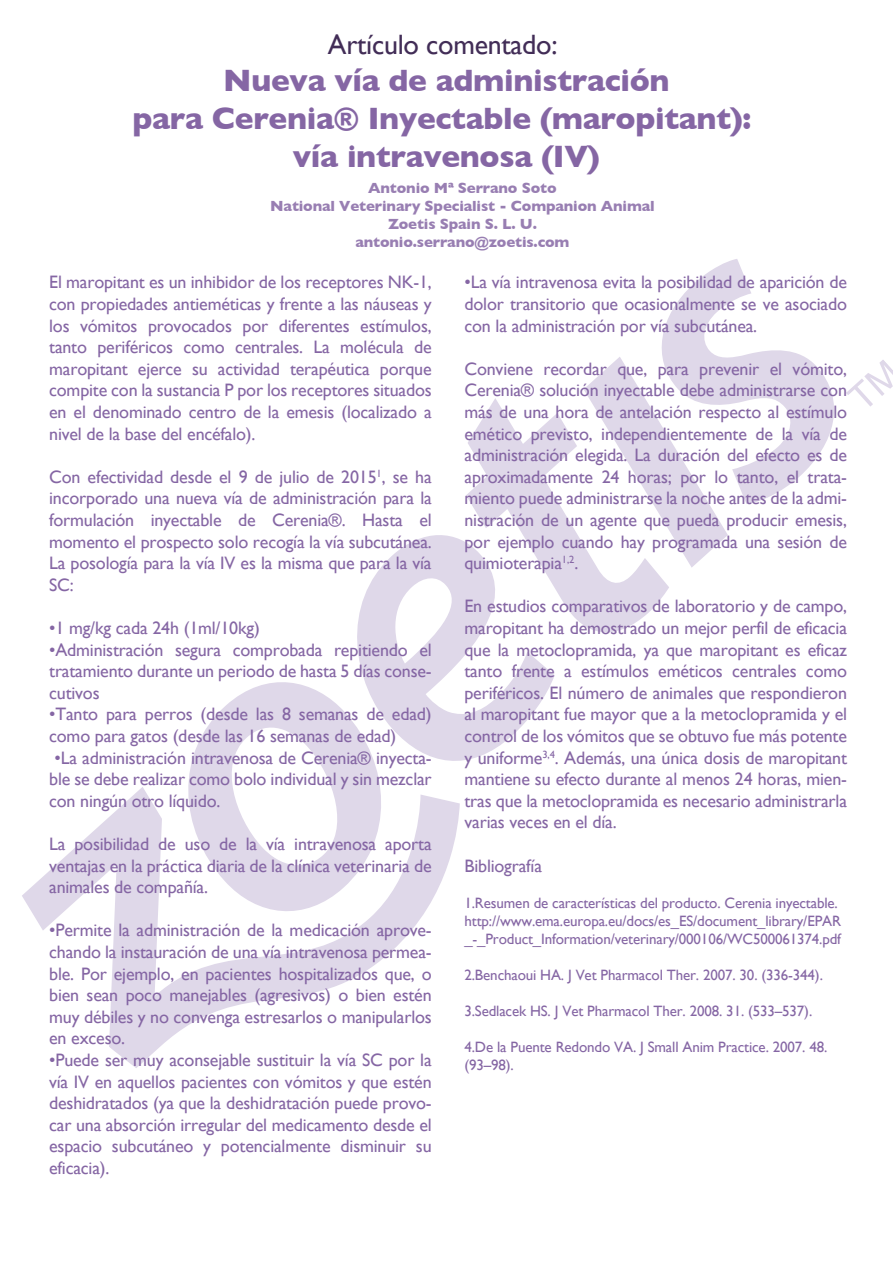
<style>
.page{position:relative;width:893px;height:1263px;background:#fff}
.page>*{position:absolute;margin:0;border:0;box-sizing:border-box;transform-origin:0 0}
.t1{font:700 31.5px/37.8px "Gill Sans";letter-spacing:-.01em;color:#8566a4;text-align:center}
.t2{font:28.05px "Gill Sans";letter-spacing:-.01em;color:#422d57}
.t3{font:18px/21.6px "Gill Sans";letter-spacing:-.01em;color:#8566a4;text-align:justify}
.t4{font:15px/18px "Gill Sans";letter-spacing:-.01em;color:#8566a4}
.t5{font:700 15px/18px "Gill Sans";letter-spacing:-.01em;color:#987eb2;text-align:center}
</style>
<div class="page">
<svg style="left:22px;top:787px;width:438px;height:281px"></svg>
<svg style="left:174px;top:682px;width:221px;height:240px"></svg>
<svg style="left:340px;top:535px;width:215px;height:239px"></svg>
<svg style="left:687px;top:259px;width:147px;height:245px"></svg>
<svg style="left:584px;top:291px;width:144px;height:277px"></svg>
<svg style="left:466px;top:398px;width:203px;height:244px"></svg>
<svg style="left:846px;top:360px;width:47px;height:47px"></svg>
<h2 class="t2" style="left:328px;top:28px;width:231px">Artículo comentado:</h2>
<h1 class="t1" style="left:132px;top:62px;width:620px">Nueva vía de administración<br>para Cerenia® Inyectable (maropitant): vía intravenosa (IV)</h1>
<p class="t5" style="left:270px;top:179px;width:386px">Antonio Mª Serrano Soto<br>National Veterinary Specialist - Companion Animal<br>Zoetis Spain S. L. U.<br>antonio.serrano@zoetis.com</p>
<p class="t3" style="left:49px;top:271px;width:384px">El maropitant es un inhibidor de los receptores NK-1, con propiedades antieméticas y frente a las náuseas y los vómitos provocados por diferentes estímulos, tanto periféricos como centrales. La molécula de maropitant ejerce su actividad terapéutica porque compite con la sustancia P por los receptores situados en el denominado centro de la emesis (localizado a nivel de la base del encéfalo).</p>
<p class="t3" style="left:49px;top:466px;width:384px">Con efectividad desde el 9 de julio de 2015<sup>1</sup>, se ha incorporado una nueva vía de administración para la formulación inyectable de Cerenia®. Hasta el momento el prospecto solo recogía la vía subcutánea.<br>La posología para la vía IV es la misma que para la vía SC:</p>
<p class="t3" style="left:49px;top:617px;width:212px">•1 mg/kg cada 24h (1ml/10kg)</p>
<p class="t3" style="left:49px;top:638px;width:384px">•Administración segura comprobada repitiendo el tratamiento durante un periodo de hasta 5 días conse&shy;cutivos</p>
<p class="t3" style="left:49px;top:703px;width:384px">•Tanto para perros (desde las 8 semanas de edad) como para gatos (desde las 16 semanas de edad)</p>
<p class="t3" style="left:49px;top:746px;width:384px">•La administración intravenosa de Cerenia® inyecta&shy;ble se debe realizar como bolo individual y sin mezclar con ningún otro líquido.</p>
<p class="t3" style="left:49px;top:833px;width:384px">La posibilidad de uso de la vía intravenosa aporta ventajas en la práctica diaria de la clínica veterinaria de animales de compañía.</p>
<p class="t3" style="left:49px;top:919px;width:384px">•Permite la administración de la medicación aprove&shy;chando la instauración de una vía intravenosa permea&shy;ble. Por ejemplo, en pacientes hospitalizados que, o bien sean poco manejables (agresivos) o bien estén muy débiles y no convenga estresarlos o manipularlos en exceso.</p>
<p class="t3" style="left:49px;top:1049px;width:384px">•Puede ser muy aconsejable sustituir la vía SC por la vía IV en aquellos pacientes con vómitos y que estén deshidratados (ya que la deshidratación puede provo&shy;car una absorción irregular del medicamento desde el espacio subcutáneo y potencialmente disminuir su eficacia).</p>
<p class="t3" style="left:464px;top:271px;width:384px">•La vía intravenosa evita la posibilidad de aparición de dolor transitorio que ocasionalmente se ve asociado con la administración por vía subcutánea.</p>
<p class="t3" style="left:464px;top:358px;width:384px">Conviene recordar que, para prevenir el vómito, Cerenia® solución inyectable debe administrarse con más de una hora de antelación respecto al estímulo emético previsto, independientemente de la vía de administración elegida. La duración del efecto es de aproximadamente 24 horas; por lo tanto, el trata&shy;miento puede administrarse la noche antes de la admi&shy;nistración de un agente que pueda producir emesis, por ejemplo cuando hay programada una sesión de quimioterapia<sup>1,2</sup>.</p>
<p class="t3" style="left:464px;top:595px;width:384px">En estudios comparativos de laboratorio y de campo, maropitant ha demostrado un mejor perfil de eficacia que la metoclopramida, ya que maropitant es eficaz tanto frente a estímulos eméticos centrales como periféricos. El número de animales que respondieron al maropitant fue mayor que a la metoclopramida y el control de los vómitos que se obtuvo fue más potente y uniforme<sup>3,4</sup>. Además, una única dosis de maropitant mantiene su efecto durante al menos 24 horas, mien&shy;tras que la metoclopramida es necesario administrarla varias veces en el día.</p>
<p class="t3" style="left:464px;top:854px;width:79px">Bibliografía</p>
<p class="t4" style="left:464px;top:893px;width:378px">1.Resumen de características del producto. Cerenia inyectable. http://www.ema.europa.eu/docs/es_ES/document_library/EPAR _-_Product_Information/veterinary/000106/WC500061374.pdf</p>
<p class="t4" style="left:464px;top:965px;width:360px">2.Benchaoui HA. J Vet Pharmacol Ther. 2007. 30. (336-344).</p>
<p class="t4" style="left:464px;top:1001px;width:349px">3.Sedlacek HS. J Vet Pharmacol Ther. 2008. 31. (533–537).</p>
<p class="t4" style="left:464px;top:1037px;width:364px">4.De la Puente Redondo VA. J Small Anim Practice. 2007. 48. (93–98).</p>
</div>
